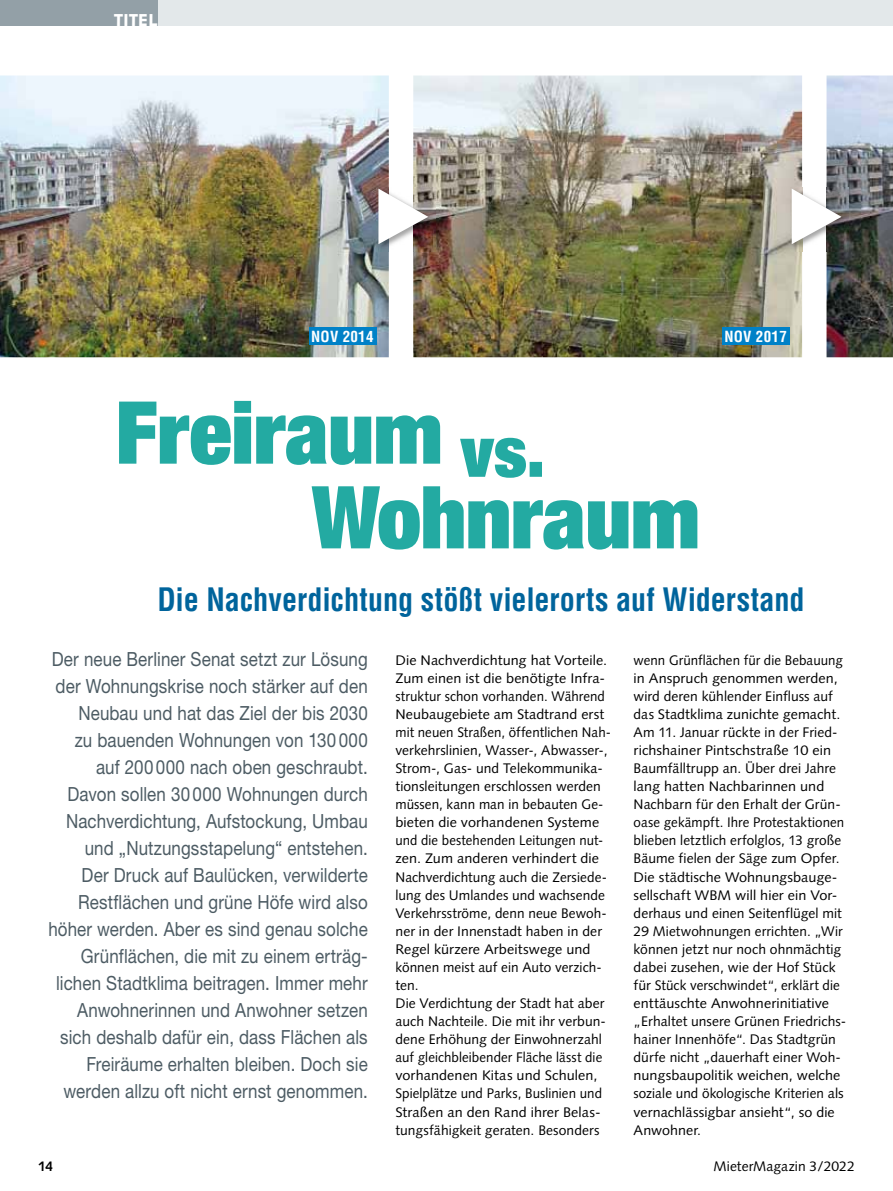
<style>
.page{position:relative;width:893px;height:1191px;background:#fff}
.page>*{position:absolute;margin:0;border:0;box-sizing:border-box;transform-origin:0 0}
.t1{font:700 condensed 31.5px "Helvetica";color:#00649c;scale:.96 1}
.t2{font:19.5px/27px "Helvetica Neue";letter-spacing:.005em;color:#4d5c64;text-align:right;scale:.87 1}
.t3{font:900 17.25px "Syntax";letter-spacing:.025em;color:#fff;scale:.9 1}
.t4{font:700 condensed 15px "Helvetica";letter-spacing:.02em;color:#fff}
.t5{font:13.8px/18px "Syntax";letter-spacing:.005em;color:#000;scale:.96 1}
.t6{font:13.8px/18px "Syntax";letter-spacing:.005em;color:#000;scale:1.04 1}
.t7{font:13.8px "Syntax";letter-spacing:.005em;color:#000}
.t8{font:700 13.8px "Syntax";color:#000}
</style>
<div class="page">
<div style="left:157px;top:0;width:736px;height:26px;background:#e3e8ea"></div>
<div style="left:0;top:0;width:157px;height:26px;background:#93a0a7"></div>
<img style="left:826px;top:75px;width:67px;height:282px">
<img style="left:413px;top:75px;width:389px;height:282px">
<svg style="left:460px;top:438px;width:82px;height:40px"></svg>
<svg style="left:119px;top:401px;width:321px;height:64px"></svg>
<svg style="left:312px;top:486px;width:385px;height:63px"></svg>
<div style="left:722px;top:327px;width:67px;height:17px;background:#0081c7"></div>
<img style="left:0;top:75px;width:389px;height:282px">
<div style="left:309px;top:327px;width:67px;height:17px;background:#0081c7"></div>
<img style="left:377px;top:187px;width:58px;height:64px">
<svg style="left:378px;top:189px;width:50px;height:55px"></svg>
<img style="left:790px;top:187px;width:58px;height:64px">
<svg style="left:792px;top:189px;width:49px;height:55px"></svg>
<p class="t3" style="left:114px;top:9px;width:50px">TITEL</p>
<p class="t4" style="left:311px;top:327px;width:64px">NOV 2014</p>
<p class="t4" style="left:724px;top:327px;width:64px">NOV 2017</p>
<h1 class="t1" style="left:157px;top:580px;width:676px">Die Nachverdichtung stößt vielerorts auf Widerstand</h1>
<p class="t2" style="left:48px;top:645px;width:369px">Der neue Berliner Senat setzt zur Lösung der Wohnungskrise noch stärker auf den Neubau und hat das Ziel der bis 2030<br>zu bauenden Wohnungen von 130 000 auf 200 000 nach oben geschraubt.<br>Davon sollen 30 000 Wohnungen durch Nachverdichtung, Aufstockung, Umbau und „Nutzungsstapelung“ entstehen.<br>Der Druck auf Baulücken, verwilderte Restflächen und grüne Höfe wird also höher werden. Aber es sind genau solche Grünflächen, die mit zu einem erträg&shy;lichen Stadtklima beitragen. Immer mehr Anwohnerinnen und Anwohner setzen sich deshalb dafür ein, dass Flächen als Freiräume erhalten bleiben. Doch sie werden allzu oft nicht ernst genommen.</p>
<p class="t6" style="left:395px;top:651px;width:209px">Die Nachverdichtung hat Vorteile.<br>Zum einen ist die benötigte Infra&shy;struktur schon vorhanden. Während Neubaugebiete am Stadtrand erst mit neuen Straßen, öffentlichen Nah&shy;verkehrslinien, Wasser-, Abwasser-, Strom-, Gas- und Telekommunika&shy;tionsleitungen erschlossen werden müssen, kann man in bebauten Ge&shy;bieten die vorhandenen Systeme und die bestehenden Leitungen nut - zen. Zum anderen verhindert die Nachverdichtung auch die Zersiede&shy;lung des Umlandes und wachsende Verkehrsströme, denn neue Bewoh&shy;ner in der Innenstadt haben in der Regel kürzere Arbeitswege und können meist auf ein Auto verzich&shy;ten.<br>Die Verdichtung der Stadt hat aber auch Nachteile. Die mit ihr verbun&shy;dene Erhöhung der Einwohnerzahl auf gleichbleibender Fläche lässt die vorhandenen Kitas und Schulen, Spielplätze und Parks, Buslinien und Straßen an den Rand ihrer Belas&shy;tungsfähigkeit geraten. Besonders</p>
<p class="t5" style="left:634px;top:651px;width:223px">wenn Grünflächen für die Bebauung in Anspruch genommen werden, wird deren kühlender Einfluss auf das Stadtklima zunichte gemacht.<br>Am 11. Januar rückte in der Fried&shy;richshainer Pintschstraße 10 ein Baumfälltrupp an. Über drei Jahre lang hatten Nachbarinnen und Nachbarn für den Erhalt der Grün&shy;oase gekämpft. Ihre Protestaktionen blieben letztlich erfolglos, 13 große Bäume fielen der Säge zum Opfer.<br>Die städtische Wohnungsbauge&shy;sellschaft WBM will hier ein Vor&shy;derhaus und einen Seitenflügel mit 29 Mietwohnungen errichten. „Wir können jetzt nur noch ohnmächtig dabei zusehen, wie der Hof Stück für Stück verschwindet“, erklärt die enttäuschte Anwohnerinitiative „Erhaltet unsere Grünen Friedrichs&shy;hainer Innenhöfe“. Das Stadtgrün dürfe nicht „dauerhaft einer Woh&shy;nungsbaupolitik weichen, welche soziale und ökologische Kriterien als vernachlässigbar ansieht“, so die Anwohner.</p>
<p class="t8" style="left:38px;top:1158px;width:17px">14</p>
<p class="t7" style="left:713px;top:1157px;width:143px">MieterMagazin 3/2022</p>
</div>
